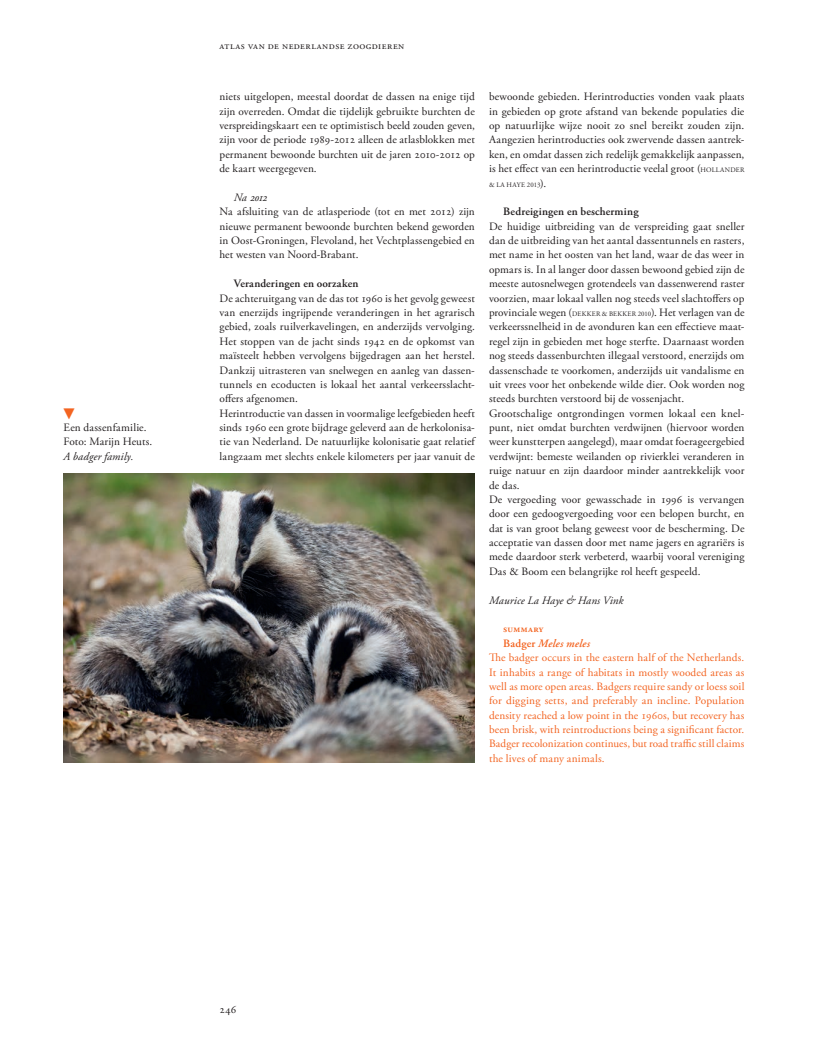
<style>
.page{position:relative;width:815px;height:1052px;background:#fff}
.page>*{position:absolute;margin:0;border:0;box-sizing:border-box;transform-origin:0 0}
.t1{font:11.25px/14.4px "Adobe Garamond Pro";color:#231f20;text-align:justify}
.t2{font:11.25px/14.4px "Adobe Garamond Pro";color:#f36421}
.t3{font:600 11.25px "Adobe Garamond Pro";letter-spacing:.015em;color:#231f20}
.t4{font:italic 11.25px "Adobe Garamond Pro";letter-spacing:.01em;color:#231f20}
.t5{font:italic 11.25px "Adobe Garamond Exp";color:#231f20}
.t6{font:11.25px "Universal Std Newswith Comm Pi";color:#f36421}
.t7{font:10.62px "Adobe Garamond Pro";letter-spacing:.045em;color:#231f20}
.t8{font:600 10px "Adobe Garamond Pro";letter-spacing:.03em;color:#f36421}
.t9{font:6.88px "Adobe Garamond Pro";letter-spacing:.02em;color:#231f20}
.s1{font-family:"Adobe Garamond Pro"}
.s2{font-size:6.88px}
.s3{font-size:11.25px}
.s4{font-weight:600}
.s5{font-weight:600;font-style:italic}
</style>
<div class="page">
<img style="left:63px;top:474px;width:411px;height:288px">
<p class="t6" style="left:63px;top:408px;width:13px">▼</p>
<p class="t1" style="left:63px;top:421px;width:90px">Een dassenfamilie.<br>Foto: Marijn Heuts.</p>
<p class="t4" style="left:63px;top:449px;width:72px">A badger family.</p>
<p class="t7" style="left:219px;top:39px;width:186px">atlas van de nederlandse zoogdieren</p>
<p class="t1" style="left:219px;top:90px;width:257px">niets uitgelopen, meestal doordat de dassen na enige tijd zijn overreden. Omdat die tijdelijk gebruikte burchten de verspreidingskaart een te optimistisch beeld zouden geven, zijn voor de periode 1989-2012 alleen de atlasblokken met permanent bewoonde burchten uit de jaren 2010-2012 op de kaart weergegeven.</p>
<p class="t5" style="left:233px;top:193px;width:35px"><span class="s1">Na</span> 2012</p>
<p class="t1" style="left:219px;top:205px;width:257px">Na afsluiting van de atlasperiode (tot en met 2012) zijn nieuwe permanent bewoonde burchten bekend geworden in Oost-Groningen, Flevoland, het Vechtplassengebied en het westen van Noord-Brabant.</p>
<p class="t3" style="left:233px;top:277px;width:126px">Veranderingen en oorzaken</p>
<p class="t1" style="left:219px;top:291px;width:258px;text-align:left">De achteruitgang van de das tot 1960 is het gevolg geweest van enerzijds ingrijpende veranderingen in het agrarisch gebied, zoals ruilverkavelingen, en anderzijds vervolging.<br>Het stoppen van de jacht sinds 1942 en de opkomst van maïsteelt hebben vervolgens bijgedragen aan het herstel.<br>Dankzij uitrasteren van snelwegen en aanleg van dassen&shy;tunnels en ecoducten is lokaal het aantal verkeersslacht&shy;offers afgenomen.<br>Herintroductie van dassen in voormalige leefgebieden heeft sinds 1960 een grote bijdrage geleverd aan de herkolonisa&shy;tie van Nederland. De natuurlijke kolonisatie gaat relatief langzaam met slechts enkele kilometers per jaar vanuit de</p>
<p class="t1" style="left:489px;top:90px;width:257px">bewoonde gebieden. Herintroducties vonden vaak plaats in gebieden op grote afstand van bekende populaties die op natuurlijke wijze nooit zo snel bereikt zouden zijn.<br>Aangezien herintroducties ook zwervende dassen aantrek&shy;ken, en omdat dassen zich redelijk gemakkelijk aanpassen, is het effect van een herintroductie veelal groot (<span class="s2">HOLLANDER</span></p>
<p class="t9" style="left:489px;top:180px;width:59px">&amp; LA HAYE 2013<span class="s3">).</span></p>
<p class="t3" style="left:503px;top:205px;width:137px">Bedreigingen en bescherming</p>
<p class="t1" style="left:489px;top:219px;width:257px;text-align:left">De huidige uitbreiding van de verspreiding gaat sneller dan de uitbreiding van het aantal dassentunnels en rasters, met name in het oosten van het land, waar de das weer in opmars is. In al langer door dassen bewoond gebied zijn de meeste autosnelwegen grotendeels van dassenwerend raster voorzien, maar lokaal vallen nog steeds veel slachtoffers op provinciale wegen (<span class="s2">DEKKER &amp; BEKKER 2010</span>). Het verlagen van de verkeerssnelheid in de avonduren kan een effectieve maat&shy;regel zijn in gebieden met hoge sterfte. Daarnaast worden nog steeds dassenburchten illegaal verstoord, enerzijds om dassenschade te voorkomen, anderzijds uit vandalisme en uit vrees voor het onbekende wilde dier. Ook worden nog steeds burchten verstoord bij de vossenjacht.<br>Grootschalige ontgrondingen vormen lokaal een knel&shy;punt, niet omdat burchten verdwijnen (hiervoor worden weer kunstterpen aangelegd), maar omdat foerageergebied verdwijnt: bemeste weilanden op rivierklei veranderen in ruige natuur en zijn daardoor minder aantrekkelijk voor de das.<br>De vergoeding voor gewasschade in 1996 is vervangen door een gedoogvergoeding voor een belopen burcht, en dat is van groot belang geweest voor de bescherming. De acceptatie van dassen door met name jagers en agrariërs is mede daardoor sterk verbeterd, waarbij vooral vereniging Das &amp; Boom een belangrijke rol heeft gespeeld.</p>
<p class="t4" style="left:489px;top:593px;width:136px">Maurice La Haye &amp; Hans Vink</p>
<p class="t8" style="left:503px;top:623px;width:42px">summary</p>
<p class="t2" style="left:489px;top:636px;width:257px;text-indent:14px"><span class="s4">Badger</span> <span class="s5">Meles meles<br></span>The badger occurs in the eastern half of the Netherlands.<br>It inhabits a range of habitats in mostly wooded areas as well as more open areas. Badgers require sandy or loess soil for digging setts, and preferably an incline. Population density reached a low point in the 1960s, but recovery has been brisk, with reintroductions being a significant factor.<br>Badger recolonization continues, but road traffic still claims the lives of many animals.</p>
<p class="t1" style="left:219px;top:1002px;width:18px">246</p>
</div>
